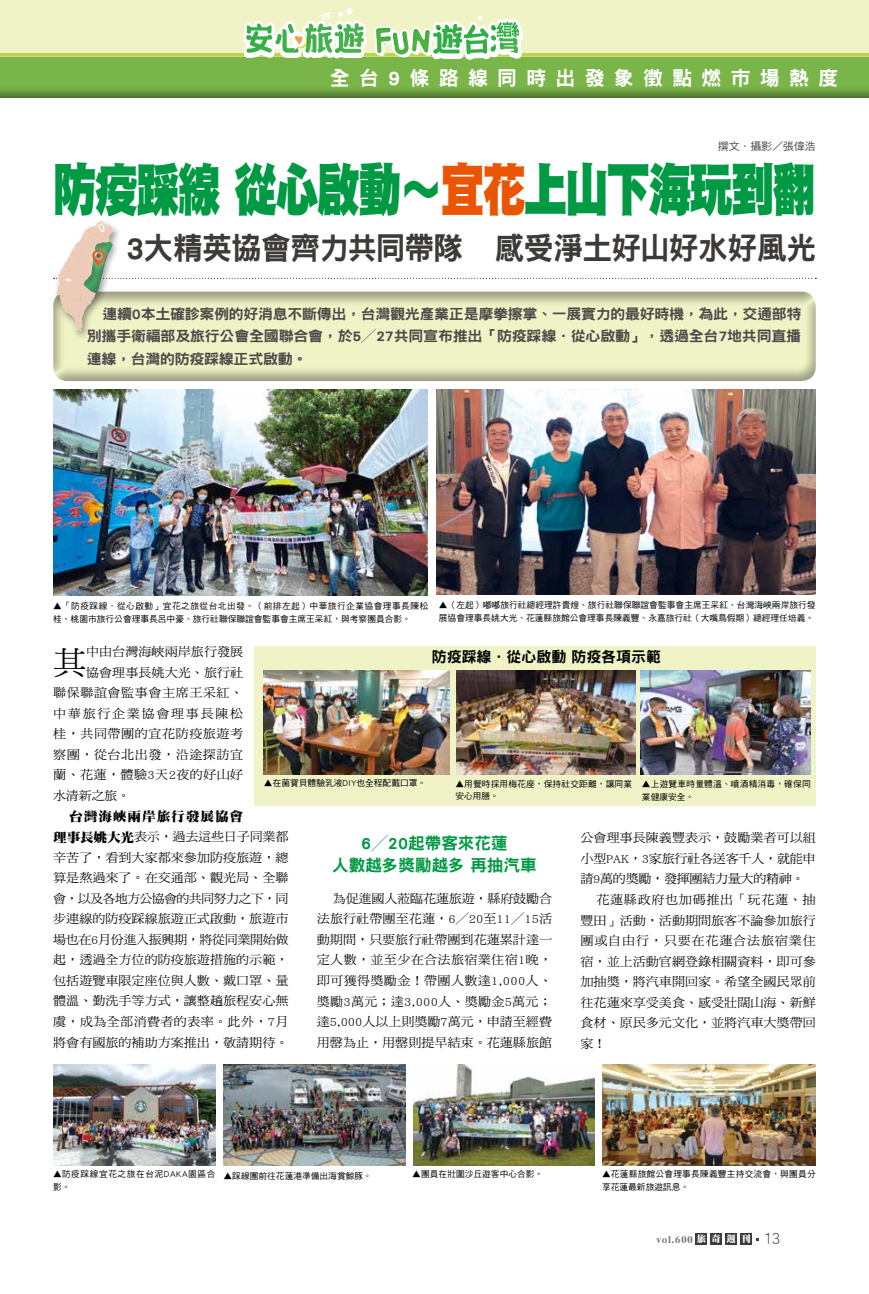
<style>
.page{position:relative;width:869px;height:1294px;background:#fff}
.page>*{position:absolute;margin:0;border:0;box-sizing:border-box;transform-origin:0 0}
.t1{font:57.25px "DF Hei Std W12";letter-spacing:-.05em;color:#094;scale:.76 1}
.t2{font:32px "DF Ming Std W5";color:#000;scale:1.05 1}
.t3{font:31.12px "DF Hei Std W9";letter-spacing:-.025em;color:#3e3a39;scale:.96 1}
.t4{font:19.88px "DF Hei Std W9";letter-spacing:.465em;color:#fff}
.t5{font:16.62px/22px "DF Hei Std W9";color:#094;text-align:center}
.t6{font:15px "DF Hei Std W9";color:#000}
.t7{font:14.38px/22.4px "DF Hei Std W9";letter-spacing:-.02em;color:#4c4948;text-align:justify;scale:1.05 1}
.t8{font:13px "DF Ming Std W12";letter-spacing:.065em;color:#000;scale:1.05 1}
.t9{font:12.38px/20.5px "DF Ming Std W5";color:#000;text-align:justify;scale:1.05 1}
.t10{font:12.38px "DF Ming Std W5";letter-spacing:.04em;color:#000;scale:1.05 1}
.t11{font:12.38px "DF Ming Std W5";letter-spacing:-.02em;color:#000;scale:1.05 1}
.t12{font:12.38px "DF Ming Std W5";letter-spacing:-.025em;color:#000;scale:1.05 1}
.t13{font:12.38px "DF Ming Std W5";letter-spacing:.06em;color:#000;scale:1.05 1}
.t14{font:12.38px "DF Ming Std W5";letter-spacing:.05em;color:#000;scale:1.05 1}
.t15{font:12.38px "DF Ming Std W5";letter-spacing:.03em;color:#000;scale:1.05 1}
.t16{font:12.38px "DF Ming Std W5";letter-spacing:.125em;color:#000;scale:1.05 1}
.t17{font:10.62px "DF Hei Std W5";letter-spacing:-.025em;color:#4c4948;scale:1.05 1}
.t18{font:9.38px "DF Ya Song GB5 Std W9";letter-spacing:.1em;color:#727171}
.t19{font:8.75px/12.5px "DF Hei Std W5";letter-spacing:.005em;color:#000}
.t20{font:8.75px/12.5px "DF Hei Std W5";letter-spacing:.06em;color:#000}
.s1{color:#ea5504}
.s2{font-family:"DF Ming Std W12";font-size:13px}
.s3{font-family:"DF Ming Std W12";color:#fff}
.s4{font-family:"DF Hei Std W3";font-size:16.62px;color:#3e3a39}
</style>
<div class="page">
<div style="left:695px;top:1232px;width:11px;height:12px;background:#3e3a39"></div>
<div style="left:710px;top:1232px;width:11px;height:12px;background:#3e3a39"></div>
<div style="left:725px;top:1232px;width:11px;height:12px;background:#3e3a39"></div>
<div style="left:740px;top:1232px;width:11px;height:12px;background:#3e3a39"></div>
<div style="left:0;top:0;width:868px;height:99px;background:#000;opacity:.42"></div>
<svg style="left:0;top:53px;width:868px;height:4px;background:#c0d658"></svg>
<svg style="left:243px;top:7px;width:280px;height:53px"></svg>
<div style="left:53px;top:291px;width:764px;height:92px;background:#000;opacity:.35"></div>
<img style="left:53px;top:390px;width:374px;height:205px">
<img style="left:436px;top:389px;width:379px;height:206px">
<div style="left:53px;top:218px;width:70px;height:123px;background:#000;opacity:.41"></div>
<svg style="left:54px;top:221px;width:761px;height:110px"></svg>
<img style="left:53px;top:1064px;width:162px;height:101px">
<div style="left:254px;top:646px;width:561px;height:159px;background:#eff3c6"></div>
<img style="left:263px;top:670px;width:186px;height:104px">
<img style="left:456px;top:670px;width:179px;height:104px">
<img style="left:640px;top:670px;width:170px;height:104px">
<img style="left:223px;top:1064px;width:182px;height:101px">
<img style="left:413px;top:1064px;width:181px;height:101px">
<img style="left:602px;top:1064px;width:213px;height:101px">
<h3 class="t4" style="left:330px;top:67px;width:509px">全台9條路線同時出發象徵點燃市場熱度</h3>
<p class="t17" style="left:717px;top:140px;width:95px">撰文．攝影／張偉浩</p>
<p class="t1" style="left:53px;top:158px;width:1004px">防疫踩線 從心啟動～<span class="s1">宜花</span>上山下海玩到翻</p>
<p class="t3" style="left:126px;top:231px;width:720px">3大精英協會齊力共同帶隊 感受淨土好山好水好風光</p>
<p class="t7" style="left:87px;top:302px;width:681px;text-indent:16px">連續0本土確診案例的好消息不斷傳出，台灣觀光產業正是摩拳擦掌、一展實力的最好時機，為此，交通部特別攜手衛福部及旅行公會全國聯合會，於5╱27共同宣布推出「防疫踩線．從心啟動」，透過全台7地共同直播連線，台灣的防疫踩線正式啟動。</p>
<p class="t19" style="left:53px;top:599px;width:376px">▲「防疫踩線．從心啟動」宜花之旅從台北出發。（前排左起）中華旅行企業協會理事長陳松桂、桃園市旅行公會理事長呂中豪、旅行社聯保聯誼會監事會主席王采紅，與考察團員合影。</p>
<p class="t19" style="left:438px;top:599px;width:378px">▲（左起）嘟嘟旅行社總經理許貴煌、旅行社聯保聯誼會監事會主席王采紅、台灣海峽兩岸旅行發展協會理事長姚大光、花蓮縣旅館公會理事長陳義豐、永嘉旅行社（大嘴鳥假期）總經理任培義。</p>
<p class="t2" style="left:53px;top:645px;width:34px">其</p>
<p class="t9" style="left:86px;top:641px;width:151px">中由台灣海峽兩岸旅行發展</p>
<p class="t6" style="left:431px;top:648px;width:231px">防疫踩線．從心啟動 防疫各項示範</p>
<p class="t9" style="left:86px;top:661px;width:151px">協會理事長姚大光、旅行社</p>
<p class="t10" style="left:53px;top:686px;width:182px">聯保聯誼會監事會主席王采紅、</p>
<p class="t16" style="left:53px;top:706px;width:182px">中華旅行企業協會理事長陳松</p>
<p class="t10" style="left:53px;top:727px;width:182px">桂，共同帶團的宜花防疫旅遊考</p>
<p class="t10" style="left:53px;top:747px;width:182px">察團，從台北出發，沿途探訪宜</p>
<p class="t15" style="left:53px;top:768px;width:182px">蘭、花蓮，體驗3天2夜的好山好</p>
<p class="t9" style="left:53px;top:785px;width:75px">水清新之旅。</p>
<p class="t8" style="left:69px;top:809px;width:167px">台灣海峽兩岸旅行發展協會</p>
<p class="t9" style="left:53px;top:826px;width:225px"><span class="s2">理事長姚大光</span>表示，過去這些日子同業都辛苦了，看到大家都來參加防疫旅遊，總算是熬過來了。在交通部、觀光局、全聯會，以及各地方公協會的共同努力之下，同步連線的防疫踩線旅遊正式啟動，旅遊市場也在6月份進入振興期，將從同業開始做起，透過全方位的防疫旅遊措施的示範，包括遊覽車限定座位與人數、戴口罩、量體溫、勤洗手等方式，讓整趟旅程安心無虞，成為全部消費者的表率。此外，7月將會有國旅的補助方案推出，敬請期待。</p>
<p class="t19" style="left:264px;top:776px;width:164px">▲在菌寶貝體驗乳液DIY也全程配戴口罩。</p>
<p class="t19" style="left:455px;top:777px;width:178px">▲用餐時採用梅花座，保持社交距離，讓同業安心用膳。</p>
<p class="t19" style="left:641px;top:777px;width:170px">▲上遊覽車時量體溫、噴酒精消毒，確保同業健康安全。</p>
<p class="t9" style="left:580px;top:827px;width:225px">公會理事長陳義豐表示，鼓勵業者可以組</p>
<p class="t11" style="left:580px;top:851px;width:225px">小型PAK，3家旅行社各送客千人，就能申</p>
<p class="t12" style="left:580px;top:872px;width:215px">請9萬的獎勵，發揮團結力量大的精神。</p>
<p class="t14" style="left:596px;top:892px;width:210px">花蓮縣政府也加碼推出「玩花蓮、抽</p>
<p class="t9" style="left:580px;top:909px;width:225px">豐田」活動，活動期間旅客不論參加旅行</p>
<p class="t13" style="left:580px;top:934px;width:225px">團或自由行，只要在花蓮合法旅宿業住</p>
<p class="t9" style="left:580px;top:950px;width:225px">宿，並上活動官網登錄相關資料，即可參</p>
<p class="t9" style="left:580px;top:971px;width:225px">加抽獎，將汽車開回家。希望全國民眾前</p>
<p class="t9" style="left:580px;top:991px;width:225px">往花蓮來享受美食、感受壯闊山海、新鮮</p>
<p class="t9" style="left:580px;top:1012px;width:225px">食材、原民多元文化，並將汽車大獎帶回</p>
<p class="t9" style="left:580px;top:1032px;width:26px">家！</p>
<p class="t5" style="left:332px;top:832px;width:206px">6╱20起帶客來花蓮<br>人數越多獎勵越多 再抽汽車</p>
<p class="t9" style="left:317px;top:887px;width:225px;text-indent:16px">為促進國人蒞臨花蓮旅遊，縣府鼓勵合法旅行社帶團至花蓮，6╱20至11╱15活動期間，只要旅行社帶團到花蓮累計達一定人數，並至少在合法旅宿業住宿1晚，即可獲得獎勵金！帶團人數達1,000人、獎勵3萬元；達3,000人、獎勵金5萬元；達5,000人以上則獎勵7萬元，申請至經費用罄為止，用罄則提早結束。花蓮縣旅館</p>
<p class="t20" style="left:53px;top:1167px;width:164px">▲防疫踩線宜花之旅在台泥DAKA園區合影。</p>
<p class="t19" style="left:223px;top:1169px;width:150px">▲踩線團前往花蓮港準備出海賞鯨豚。</p>
<p class="t19" style="left:412px;top:1167px;width:132px">▲團員在壯圍沙丘遊客中心合影。</p>
<p class="t19" style="left:601px;top:1167px;width:215px">▲花蓮縣旅館公會理事長陳義豐主持交流會，與團員分享花蓮最新旅遊訊息。</p>
<p class="t18" style="left:656px;top:1234px;width:125px">vol.600 <span class="s3">旅奇週刊</span> <span class="s4">13</span></p>
</div>
